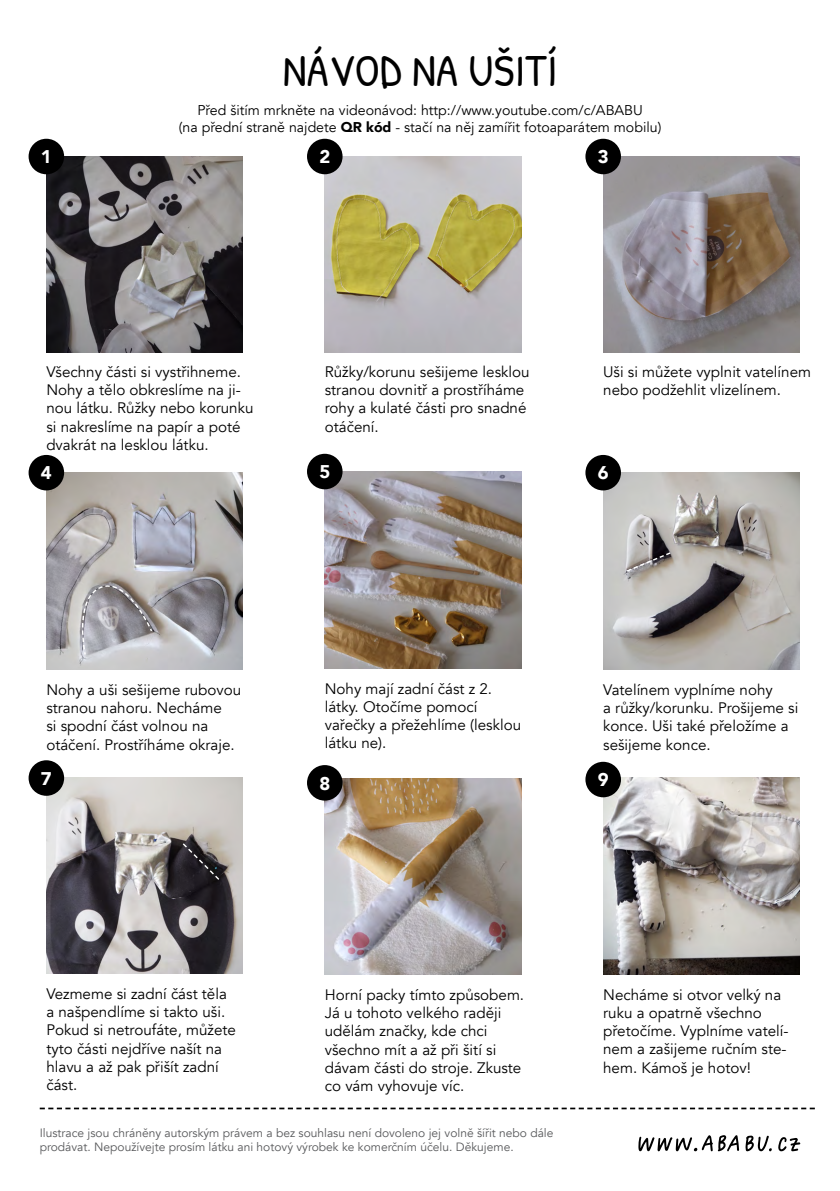
<style>
.page{position:relative;width:840px;height:1191px;background:#fff}
.page>*{position:absolute;margin:0;border:0;box-sizing:border-box;transform-origin:0 0}
.t1{font:44.6px "Patrick Hand SC";letter-spacing:.01em;color:#000}
.t2{font:900 18.4px "Avenir";color:#fff}
.t3{font:15.2px/18.2px "Avenir";color:#000}
.t4{font:14.2px/17px "Avenir";color:#000;text-align:center}
.t5{font:12px/14.4px "Avenir";color:#58595b}
.s1{font-weight:900}
</style>
<div class="page">
<img style="left:46px;top:156px;width:197px;height:197px">
<img style="left:46px;top:473px;width:197px;height:196px">
<img style="left:46px;top:777px;width:197px;height:196px">
<img style="left:324px;top:156px;width:197px;height:197px">
<img style="left:324px;top:471px;width:197px;height:197px">
<img style="left:324px;top:778px;width:197px;height:196px">
<img style="left:603px;top:156px;width:196px;height:197px">
<img style="left:603px;top:473px;width:196px;height:196px">
<img style="left:603px;top:778px;width:196px;height:196px">
<div style="left:29px;top:139px;width:35px;height:35px;background:#000;border-radius:50%"></div>
<div style="left:29px;top:455px;width:35px;height:35px;background:#000;border-radius:50%"></div>
<div style="left:29px;top:760px;width:35px;height:36px;background:#000;border-radius:50%"></div>
<div style="left:307px;top:139px;width:35px;height:35px;background:#000;border-radius:50%"></div>
<div style="left:307px;top:454px;width:35px;height:35px;background:#000;border-radius:50%"></div>
<div style="left:307px;top:765px;width:35px;height:35px;background:#000;border-radius:50%"></div>
<div style="left:585px;top:139px;width:35px;height:35px;background:#000;border-radius:50%"></div>
<div style="left:585px;top:455px;width:35px;height:35px;background:#000;border-radius:50%"></div>
<div style="left:585px;top:762px;width:35px;height:35px;background:#000;border-radius:50%"></div>
<svg style="left:625px;top:551px;width:46px;height:22px"></svg>
<svg style="left:79px;top:583px;width:74px;height:73px;background:#a6a4a8"></svg>
<svg style="left:181px;top:842px;width:40px;height:39px;background:#423e41"></svg>
<svg style="left:778px;top:1137px;width:22px;height:14px"></svg>
<svg style="left:745px;top:1135px;width:26px;height:17px"></svg>
<svg style="left:638px;top:1135px;width:100px;height:16px"></svg>
<svg style="left:40px;top:1107px;width:774px;height:2px"></svg>
<p class="t2" style="left:41px;top:141px;width:12px">1</p>
<h1 class="t1" style="left:282px;top:39px;width:276px">NÁVOD NA UŠITÍ</h1>
<p class="t4" style="left:179px;top:101px;width:483px">Před šitím mrkněte na videonávod: http://www.youtube.com/c/ABABU<br>(na přední straně najdete <span class="s1">QR kód</span> - stačí na něj zamířit fotoaparátem mobilu)</p>
<p class="t2" style="left:319px;top:141px;width:12px">2</p>
<p class="t2" style="left:597px;top:141px;width:12px">3</p>
<p class="t3" style="left:46px;top:363px;width:208px">Všechny části si vystřihneme.<br>Nohy a tělo obkreslíme na ji&shy;nou látku. Růžky nebo korunku si nakreslíme na papír a poté dvakrát na lesklou látku.</p>
<p class="t3" style="left:324px;top:363px;width:206px">Růžky/korunu sešijeme lesklou stranou dovnitř a prostříháme rohy a kulaté části pro snadné otáčení.</p>
<p class="t3" style="left:603px;top:363px;width:209px">Uši si můžete vyplnit vatelínem nebo podžehlit vlizelínem.</p>
<p class="t2" style="left:41px;top:457px;width:12px">4</p>
<p class="t2" style="left:319px;top:456px;width:12px">5</p>
<p class="t2" style="left:597px;top:457px;width:12px">6</p>
<p class="t3" style="left:46px;top:681px;width:196px">Nohy a uši sešijeme rubovou stranou nahoru. Necháme<br>si spodní část volnou na otáčení. Prostříháme okraje.</p>
<p class="t2" style="left:41px;top:762px;width:12px">7</p>
<p class="t3" style="left:324px;top:679px;width:198px">Nohy mají zadní část z 2. látky. Otočíme pomocí vařečky a přežehlíme (lesklou látku ne).</p>
<p class="t2" style="left:319px;top:767px;width:12px">8</p>
<p class="t3" style="left:603px;top:681px;width:197px">Vatelínem vyplníme nohy<br>a růžky/korunku. Prošijeme si konce. Uši také přeložíme a sešijeme konce.</p>
<p class="t2" style="left:597px;top:764px;width:12px">9</p>
<p class="t3" style="left:46px;top:985px;width:191px">Vezmeme si zadní část těla a našpendlíme si takto uši.<br>Pokud si netroufáte, můžete tyto části nejdříve našít na hlavu a až pak přišít zadní část.</p>
<p class="t3" style="left:324px;top:986px;width:201px">Horní packy tímto způsobem.<br>Já u tohoto velkého raději udělám značky, kde chci všechno mít a až při šití si dávam části do stroje. Zkuste co vám vyhovuje víc.</p>
<p class="t5" style="left:40px;top:1125px;width:515px">Ilustrace jsou chráněny autorským právem a bez souhlasu není dovoleno jej volně šířit nebo dále prodávat. Nepoužívejte prosím látku ani hotový výrobek ke komerčním účelu. Děkujeme.</p>
<p class="t3" style="left:603px;top:985px;width:187px">Necháme si otvor velký na ruku a opatrně všechno přetočíme. Vyplníme vatelí&shy;nem a zašijeme ručním ste&shy;hem. Kámoš je hotov!</p>
</div>
